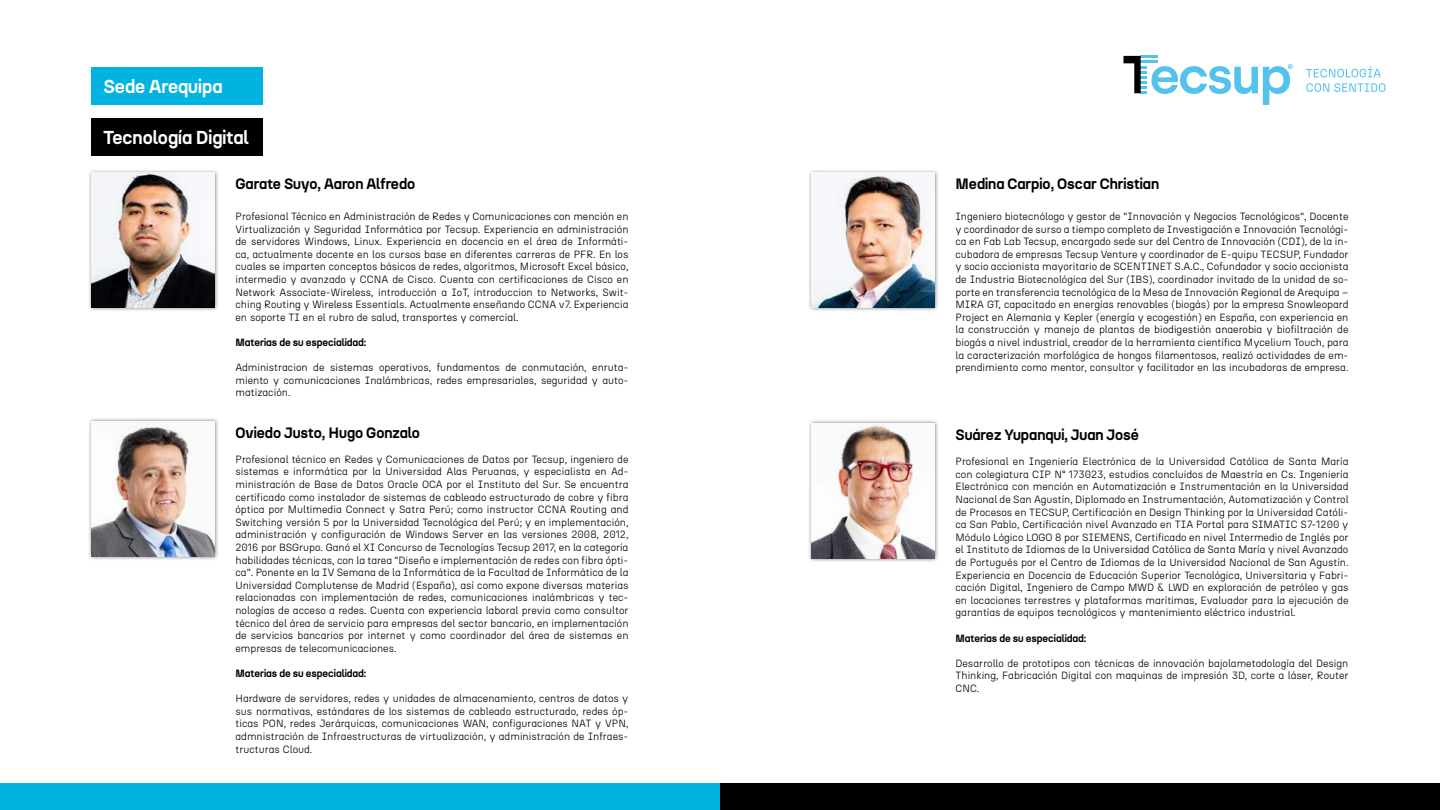
<style>
.page{position:relative;width:1440px;height:810px;background:#fff}
.page>*{position:absolute;margin:0;border:0;box-sizing:border-box;transform-origin:0 0}
.t1{font:700 18.75px "N27";color:#fff}
.t2{font:700 15px "N27";color:#000}
.t3{font:300 10.5px/12.6px "N27";color:#000;text-align:justify}
.t4{font:700 10.5px "N27";color:#000}
</style>
<div class="page">
<div style="left:0;top:784px;width:720px;height:26px;background:#00b3e0"></div>
<div style="left:720px;top:784px;width:720px;height:26px;background:#000"></div>
<svg style="left:1123px;top:56px;width:170px;height:49px"></svg>
<svg style="left:1306px;top:66px;width:75px;height:11px"></svg>
<svg style="left:1306px;top:83px;width:80px;height:9px"></svg>
<div style="left:808px;top:169px;width:131px;height:143px;background:#000;opacity:.5"></div>
<img style="left:812px;top:173px;width:122px;height:135px">
<div style="left:92px;top:67px;width:171px;height:38px;background:#00b3e0"></div>
<div style="left:88px;top:169px;width:131px;height:143px;background:#000;opacity:.5"></div>
<img style="left:92px;top:173px;width:122px;height:135px">
<div style="left:92px;top:118px;width:171px;height:38px;background:#000"></div>
<div style="left:808px;top:419px;width:131px;height:144px;background:#000;opacity:.5"></div>
<img style="left:812px;top:423px;width:122px;height:135px">
<div style="left:88px;top:417px;width:131px;height:143px;background:#000;opacity:.5"></div>
<img style="left:92px;top:421px;width:122px;height:135px">
<h1 class="t1" style="left:104px;top:75px;width:120px">Sede Arequipa</h1>
<h1 class="t1" style="left:104px;top:126px;width:147px">Tecnología Digital</h1>
<h2 class="t2" style="left:236px;top:175px;width:181px">Garate Suyo, Aaron Alfredo</h2>
<p class="t3" style="left:236px;top:210px;width:395px">Profesional Técnico en Administración de Redes y Comunicaciones con mención en Virtualización y Seguridad Informática por Tecsup. Experiencia en administración de servidores Windows, Linux. Experiencia en docencia en el área de Informáti&shy;ca, actualmente docente en los cursos base en diferentes carreras de PFR. En los cuales se imparten conceptos básicos de redes, algoritmos, Microsoft Excel básico, intermedio y avanzado y CCNA de Cisco. Cuenta con certificaciones de Cisco en Network Associate-Wireless, introducción a IoT, introduccion to Networks, Swit&shy;ching Routing y Wireless Essentials. Actualmente enseñando CCNA v7. Experiencia en soporte TI en el rubro de salud, transportes y comercial.</p>
<p class="t4" style="left:236px;top:336px;width:132px">Materias de su especialidad:</p>
<p class="t3" style="left:236px;top:361px;width:395px">Administracion de sistemas operativos, fundamentos de conmutación, enruta&shy;miento y comunicaciones Inalámbricas, redes empresariales, seguridad y auto&shy;matización.</p>
<h2 class="t2" style="left:236px;top:423px;width:186px">Oviedo Justo, Hugo Gonzalo</h2>
<p class="t3" style="left:236px;top:453px;width:395px">Profesional técnico en Redes y Comunicaciones de Datos por Tecsup, ingeniero de sistemas e informática por la Universidad Alas Peruanas, y especialista en Ad&shy;ministración de Base de Datos Oracle OCA por el Instituto del Sur. Se encuentra certificado como instalador de sistemas de cableado estructurado de cobre y fibra óptica por Multimedia Connect y Satra Perú; como instructor CCNA Routing and Switching versión 5 por la Universidad Tecnológica del Perú; y en implementación, administración y configuración de Windows Server en las versiones 2008, 2012, 2016 por BSGrupo. Ganó el XI Concurso de Tecnologías Tecsup 2017, en la categoría habilidades técnicas, con la tarea “Diseño e implementación de redes con fibra ópti&shy;ca”. Ponente en la IV Semana de la Informática de la Facultad de Informática de la Universidad Complutense de Madrid (España), así como expone diversas materias relacionadas con implementación de redes, comunicaciones inalámbricas y tec&shy;nologías de acceso a redes. Cuenta con experiencia laboral previa como consultor técnico del área de servicio para empresas del sector bancario, en implementación de servicios bancarios por internet y como coordinador del área de sistemas en empresas de telecomunicaciones.</p>
<p class="t4" style="left:236px;top:667px;width:132px">Materias de su especialidad:</p>
<p class="t3" style="left:236px;top:692px;width:395px">Hardware de servidores, redes y unidades de almacenamiento, centros de datos y sus normativas, estándares de los sistemas de cableado estructurado, redes óp&shy;ticas PON, redes Jerárquicas, comunicaciones WAN, configuraciones NAT y VPN, admnistración de Infraestructuras de virtualización, y administración de Infraes&shy;tructuras Cloud.</p>
<h2 class="t2" style="left:956px;top:175px;width:205px">Medina Carpio, Oscar Christian</h2>
<p class="t3" style="left:956px;top:210px;width:395px">Ingeniero biotecnólogo y gestor de “Innovación y Negocios Tecnológicos”, Docente y coordinador de surso a tiempo completo de Investigación e Innovación Tecnológi&shy;ca en Fab Lab Tecsup, encargado sede sur del Centro de Innovación (CDI), de la in&shy;cubadora de empresas Tecsup Venture y coordinador de E-quipu TECSUP, Fundador y socio accionista mayoritario de SCENTINET S.A.C., Cofundador y socio accionista de Industria Biotecnológica del Sur (IBS), coordinador invitado de la unidad de so&shy;porte en transferencia tecnológica de la Mesa de Innovación Regional de Arequipa – MIRA GT, capacitado en energías renovables (biogás) por la empresa Snowleopard Project en Alemania y Kepler (energía y ecogestión) en España, con experiencia en la construcción y manejo de plantas de biodigestión anaerobia y biofiltración de biogás a nivel industrial, creador de la herramienta científica Mycelium Touch, para la caracterización morfológica de hongos filamentosos, realizó actividades de em&shy;prendimiento como mentor, consultor y facilitador en las incubadoras de empresa.</p>
<h2 class="t2" style="left:956px;top:425px;width:185px">Suárez Yupanqui, Juan José</h2>
<p class="t3" style="left:956px;top:455px;width:395px">Profesional en Ingeniería Electrónica de la Universidad Católica de Santa María con colegiatura CIP N° 173023, estudios concluidos de Maestría en Cs. Ingeniería Electrónica con mención en Automatización e Instrumentación en la Universidad Nacional de San Agustín, Diplomado en Instrumentación, Automatización y Control de Procesos en TECSUP, Certificación en Design Thinking por la Universidad Católi&shy;ca San Pablo, Certificación nivel Avanzado en TIA Portal para SIMATIC S7-1200 y Módulo Lógico LOGO 8 por SIEMENS, Certificado en nivel Intermedio de Inglés por el Instituto de Idiomas de la Universidad Católica de Santa María y nivel Avanzado de Portugués por el Centro de Idiomas de la Universidad Nacional de San Agustín.<br>Experiencia en Docencia de Educación Superior Tecnológica, Universitaria y Fabri&shy;cación Digital, Ingeniero de Campo MWD &amp; LWD en exploración de petróleo y gas en locaciones terrestres y plataformas marítimas, Evaluador para la ejecución de garantías de equipos tecnológicos y mantenimiento eléctrico industrial.</p>
<p class="t4" style="left:956px;top:631px;width:132px">Materias de su especialidad:</p>
<p class="t3" style="left:956px;top:657px;width:395px">Desarrollo de prototipos con técnicas de innovación bajolametodología del Design Thinking, Fabricación Digital con maquinas de impresión 3D, corte a láser, Router CNC.</p>
</div>
